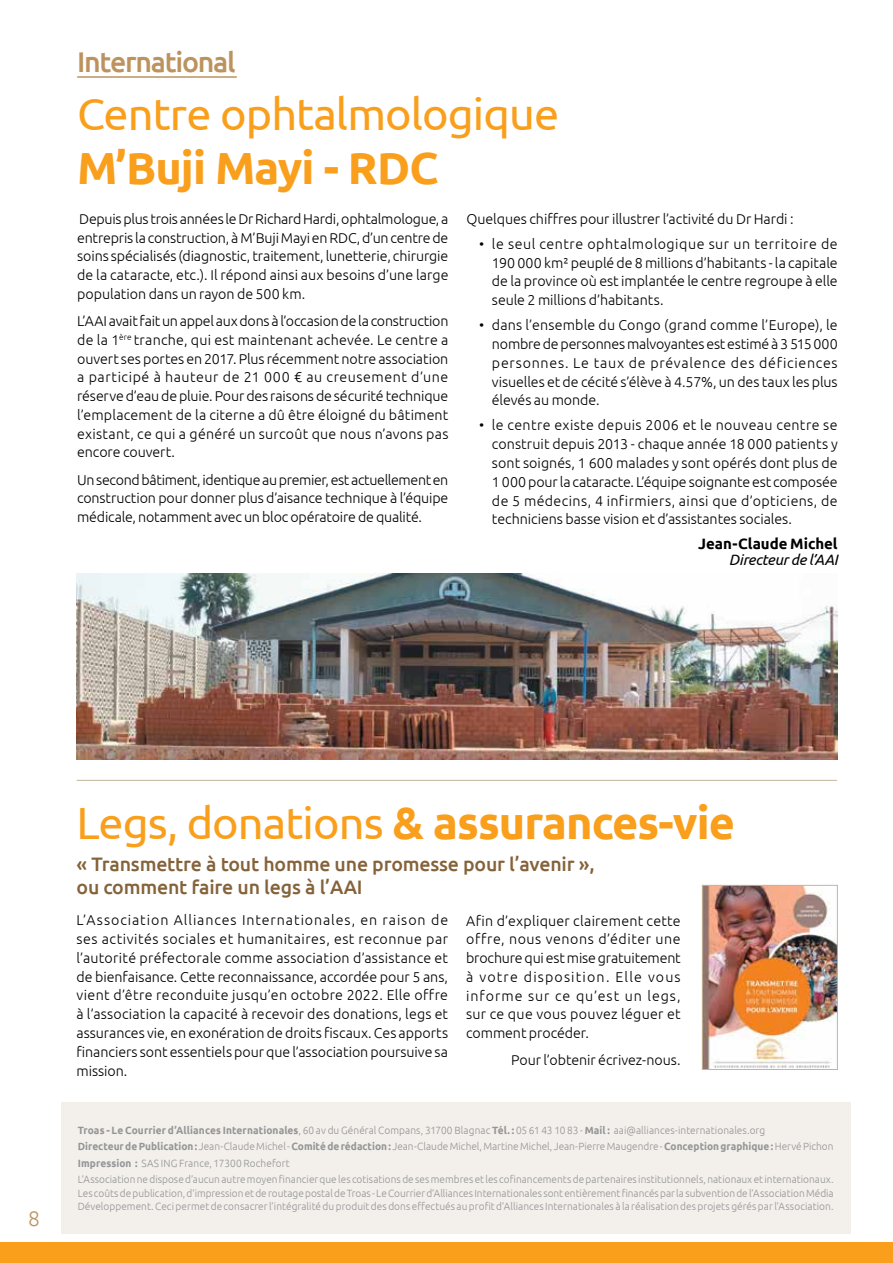
<style>
.page{position:relative;width:893px;height:1263px;background:#fff}
.page>*{position:absolute;margin:0;border:0;box-sizing:border-box;transform-origin:0 0}
.t1{font:700 45px "Ubuntu";letter-spacing:-.02em;color:#f99f1c}
.t2{font:45px "Ubuntu";letter-spacing:-.02em;color:#f99f1c}
.t3{font:500 28.5px "Ubuntu";letter-spacing:-.045em;color:#bc935e}
.t4{font:300 21px "Ubuntu";color:#bc935e}
.t5{font:500 19.5px/23.4px "Ubuntu";letter-spacing:-.01em;color:#85633a}
.t6{font:700 15px "Ubuntu";color:#000}
.t7{font:italic 15px "Ubuntu";letter-spacing:-.015em;color:#000}
.t8{font:300 14.25px/18.8px "Ubuntu";color:#000;text-align:justify}
.t9{font:300 10.5px/16.5px "Ubuntu";letter-spacing:.005em;color:#939598;scale:.96 1}
.s1{font-weight:400}
.s2{font-weight:700}
</style>
<div class="page">
<div style="left:0;top:1242px;width:893px;height:21px;background:#f99f1c"></div>
<hr style="left:77px;top:780px;width:760px;height:1px;background:#c2b59b">
<hr style="left:77px;top:76px;width:160px;height:2px;background:#bc935e">
<img style="left:77px;top:573px;width:760px;height:186px">
<img style="left:704px;top:887px;width:132px;height:181px">
<div style="left:702px;top:885px;width:136px;height:185px;border:1px solid #c2b59b"></div>
<div style="left:61px;top:1102px;width:789px;height:131px;background:#f3efea"></div>
<h2 class="t3" style="left:77px;top:44px;width:160px">International</h2>
<h1 class="t2" style="left:77px;top:86px;width:483px">Centre ophtalmologique</h1>
<h1 class="t1" style="left:77px;top:140px;width:360px">M’Buji Mayi - RDC</h1>
<p class="t8" style="left:77px;top:209px;width:373px">Depuis plus trois années le Dr Richard Hardi, ophtalmologue, a entrepris la construction, à M’Buji Mayi en RDC, d’un centre de soins spécialisés (diagnostic, traitement, lunetterie, chirurgie de la cataracte, etc.). Il répond ainsi aux besoins d’une large population dans un rayon de 500 km.</p>
<p class="t8" style="left:77px;top:311px;width:373px">L’AAI avait fait un appel aux dons à l’occasion de la construction de la 1<sup>ère</sup> tranche, qui est maintenant achevée. Le centre a ouvert ses portes en 2017. Plus récemment notre association a participé à hauteur de 21 000 € au creusement d’une réserve d’eau de pluie. Pour des raisons de sécurité technique l’emplacement de la citerne a dû être éloigné du bâtiment existant, ce qui a généré un surcoût que nous n’avons pas encore couvert.</p>
<p class="t8" style="left:77px;top:470px;width:373px">Un second bâtiment, identique au premier, est actuellement en construction pour donner plus d’aisance technique à l’équipe médicale, notamment avec un bloc opératoire de qualité.</p>
<p class="t8" style="left:466px;top:209px;width:329px">Quelques chiffres pour illustrer l’activité du Dr Hardi :</p>
<p class="t8" style="left:492px;top:234px;width:347px;text-indent:-13px">• le seul centre ophtalmologique sur un territoire de 190 000 km² peuplé de 8 millions d’habitants - la capitale de la province où est implantée le centre regroupe à elle seule 2 millions d’habitants.</p>
<p class="t8" style="left:492px;top:316px;width:347px;text-indent:-13px">• dans l’ensemble du Congo (grand comme l’Europe), le nombre de personnes malvoyantes est estimé à 3 515 000 personnes. Le taux de prévalence des déficiences visuelles et de cécité s’élève à 4.57%, un des taux les plus élevés au monde.</p>
<p class="t8" style="left:492px;top:416px;width:347px;text-indent:-13px">• le centre existe depuis 2006 et le nouveau centre se construit depuis 2013 - chaque année 18 000 patients y sont soignés, 1 600 malades y sont opérés dont plus de 1 000 pour la cataracte. L’équipe soignante est composée de 5 médecins, 4 infirmiers, ainsi que d’opticiens, de techniciens basse vision et d’assistantes sociales.</p>
<p class="t6" style="left:698px;top:534px;width:141px">Jean-Claude Michel</p>
<p class="t7" style="left:729px;top:551px;width:110px">Directeur de l’AAI</p>
<h3 class="t4" style="left:28px;top:1206px;width:13px">8</h3>
<h1 class="t1" style="left:77px;top:795px;width:660px"><span class="s1">Legs, donations</span> &amp; assurances-vie</h1>
<h3 class="t5" style="left:77px;top:851px;width:519px">« Transmettre à tout homme une promesse pour l’avenir », ou comment faire un legs à l’AAI</h3>
<p class="t8" style="left:77px;top:911px;width:373px">L’Association Alliances Internationales, en raison de ses activités sociales et humanitaires, est reconnue par l’autorité préfectorale comme association d’assistance et de bienfaisance. Cette reconnaissance, accordée pour 5 ans, vient d’être reconduite jusqu’en octobre 2022. Elle offre à l’association la capacité à recevoir des donations, legs et assurances vie, en exonération de droits fiscaux. Ces apports financiers sont essentiels pour que l’association poursuive sa mission.</p>
<p class="t8" style="left:466px;top:911px;width:216px">Afin d’expliquer clairement cette offre, nous venons d’éditer une brochure qui est mise gratuitement à votre disposition. Elle vous informe sur ce qu’est un legs, sur ce que vous pouvez léguer et comment procéder.</p>
<p class="t8" style="left:511px;top:1050px;width:171px">Pour l’obtenir écrivez-nous.</p>
<p class="t9" style="left:78px;top:1121px;width:789px"><span class="s2">Troas - Le Courrier d’Alliances Internationales</span>, 60 av du Général Compans, 31700 Blagnac <span class="s2">Tél. :</span> 05 61 43 10 83 - <span class="s2">Mail :</span> aai@alliances-internationales.org<br><span class="s2">Directeur de Publication :</span> Jean-Claude Michel - <span class="s2">Comité de rédaction :</span> Jean-Claude Michel, Martine Michel, Jean-Pierre Maugendre - <span class="s2">Conception graphique :</span> Hervé Pichon <span class="s2">Impression :</span> SAS ING France, 17300 Rochefort<br>L’Association ne dispose d’aucun autre moyen financier que les cotisations de ses membres et les cofinancements de partenaires institutionnels, nationaux et internationaux.</p>
<p class="t9" style="left:78px;top:1186px;width:789px;line-height:13.5px">Les coûts de publication, d’impression et de routage postal de Troas - Le Courrier d’Alliances Internationales sont entièrement financés par la subvention de l’Association Média<br>Développement. Ceci permet de consacrer l’intégralité du produit des dons effectués au profit d’Alliances Internationales à la réalisation des projets gérés par l’Association.</p>
</div>
